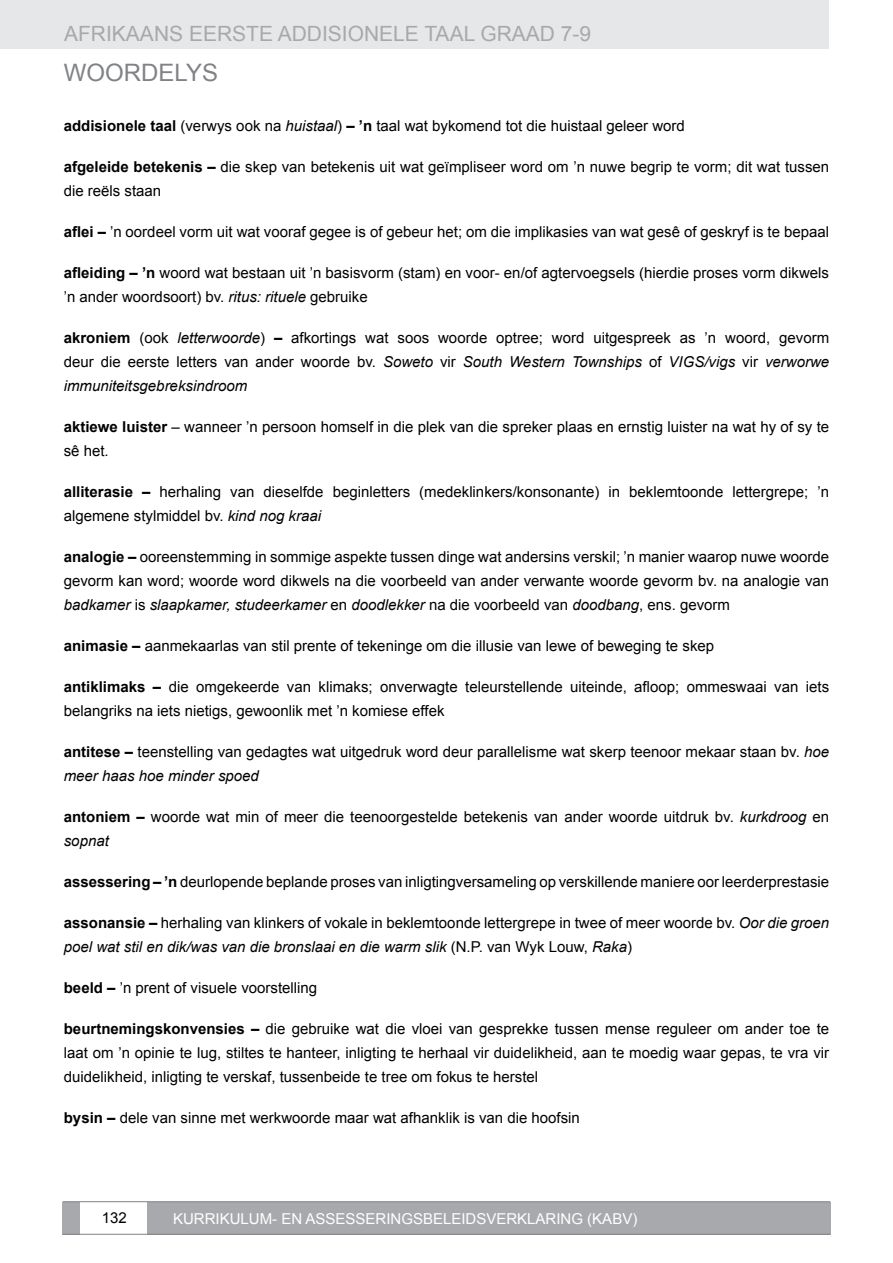
<style>
.page{position:relative;width:893px;height:1263px;background:#fff}
.page>*{position:absolute;margin:0;border:0;box-sizing:border-box;transform-origin:0 0}
.t1{font:24px "Arial";color:#808285}
.t2{font:21px "Arial";color:#a7a9ac}
.t3{font:15px/24px "Arial";color:#000}
.t4{font:15px "Arial";color:#fff}
.s1{font-weight:700}
.s2{font-style:italic}
</style>
<div class="page">
<div style="left:0;top:0;width:829px;height:49px;background:#e6e7e8"></div>
<div style="left:63px;top:1202px;width:17px;height:32px;background:#a7a9ac"></div>
<div style="left:147px;top:1202px;width:683px;height:32px;background:#a7a9ac"></div>
<hr style="left:63px;top:1234px;width:767px;height:1px;background:#808285">
<hr style="left:63px;top:1201px;width:767px;height:1px;background:#808285">
<h2 class="t2" style="left:64px;top:19px;width:529px">AFRIKAANS EERSTE ADDISIONELE TAAL GRAAD 7-9</h2>
<h1 class="t1" style="left:64px;top:57px;width:156px">WOORDELYS</h1>
<p class="t3" style="left:64px;top:114px;width:623px"><span class="s1">addisionele taal</span> (verwys ook na <span class="s2">huistaal</span>) <span class="s1">– ’n</span> taal wat bykomend tot die huistaal geleer word</p>
<p class="t3" style="left:64px;top:155px;width:767px"><span class="s1">afgeleide betekenis –</span> die skep van betekenis uit wat geïmpliseer word om ’n nuwe begrip te vorm; dit wat tussen die reëls staan</p>
<p class="t3" style="left:64px;top:220px;width:767px"><span class="s1">aflei –</span> ’n oordeel vorm uit wat vooraf gegee is of gebeur het; om die implikasies van wat gesê of geskryf is te bepaal</p>
<p class="t3" style="left:64px;top:261px;width:767px"><span class="s1">afleiding – ’n</span> woord wat bestaan uit ’n basisvorm (stam) en voor- en/of agtervoegsels (hierdie proses vorm dikwels ’n ander woordsoort) bv. <span class="s2">ritus: rituele</span> gebruike</p>
<p class="t3" style="left:64px;top:326px;width:767px;text-align:justify"><span class="s1">akroniem</span> (ook <span class="s2">letterwoorde</span>) <span class="s1">–</span> afkortings wat soos woorde optree; word uitgespreek as ’n woord, gevorm deur die eerste letters van ander woorde bv. <span class="s2">Soweto</span> vir <span class="s2">South Western Townships</span> of <span class="s2">VIGS/vigs</span> vir <span class="s2">verworwe immuniteitsgebreksindroom</span></p>
<p class="t3" style="left:64px;top:415px;width:767px"><span class="s1">aktiewe luister</span> – wanneer ’n persoon homself in die plek van die spreker plaas en ernstig luister na wat hy of sy te sê het.</p>
<p class="t3" style="left:64px;top:480px;width:767px"><span class="s1">alliterasie –</span> herhaling van dieselfde beginletters (medeklinkers/konsonante) in beklemtoonde lettergrepe; ’n algemene stylmiddel bv. <span class="s2">kind nog kraai</span></p>
<p class="t3" style="left:64px;top:545px;width:767px;text-align:justify"><span class="s1">analogie –</span> ooreenstemming in sommige aspekte tussen dinge wat andersins verskil; ’n manier waarop nuwe woorde gevorm kan word; woorde word dikwels na die voorbeeld van ander verwante woorde gevorm bv. na analogie van <span class="s2">badkamer</span> is <span class="s2">slaapkamer, studeerkamer</span> en <span class="s2">doodlekker</span> na die voorbeeld van <span class="s2">doodbang</span>, ens. gevorm</p>
<p class="t3" style="left:64px;top:634px;width:652px"><span class="s1">animasie –</span> aanmekaarlas van stil prente of tekeninge om die illusie van lewe of beweging te skep</p>
<p class="t3" style="left:64px;top:675px;width:767px"><span class="s1">antiklimaks –</span> die omgekeerde van klimaks; onverwagte teleurstellende uiteinde, afloop; ommeswaai van iets belangriks na iets nietigs, gewoonlik met ’n komiese effek</p>
<p class="t3" style="left:64px;top:740px;width:767px"><span class="s1">antitese –</span> teenstelling van gedagtes wat uitgedruk word deur parallelisme wat skerp teenoor mekaar staan bv. <span class="s2">hoe meer haas hoe minder spoed</span></p>
<p class="t3" style="left:64px;top:805px;width:767px"><span class="s1">antoniem –</span> woorde wat min of meer die teenoorgestelde betekenis van ander woorde uitdruk bv. <span class="s2">kurkdroog</span> en <span class="s2">sopnat</span></p>
<p class="t3" style="left:64px;top:870px;width:767px"><span class="s1">assessering – ’n</span> deurlopende beplande proses van inligtingversameling op verskillende maniere oor leerderprestasie</p>
<p class="t3" style="left:64px;top:911px;width:767px"><span class="s1">assonansie –</span> herhaling van klinkers of vokale in beklemtoonde lettergrepe in twee of meer woorde bv. <span class="s2">Oor die groen poel wat stil en dik/was van die bronslaai en die warm slik</span> (N.P. van Wyk Louw, <span class="s2">Raka</span>)</p>
<p class="t3" style="left:64px;top:976px;width:255px"><span class="s1">beeld –</span> ’n prent of visuele voorstelling</p>
<p class="t3" style="left:64px;top:1017px;width:767px;text-align:justify"><span class="s1">beurtnemingskonvensies –</span> die gebruike wat die vloei van gesprekke tussen mense reguleer om ander toe te laat om ’n opinie te lug, stiltes te hanteer, inligting te herhaal vir duidelikheid, aan te moedig waar gepas, te vra vir duidelikheid, inligting te verskaf, tussenbeide te tree om fokus te herstel</p>
<p class="t3" style="left:64px;top:1106px;width:518px"><span class="s1">bysin –</span> dele van sinne met werkwoorde maar wat afhanklik is van die hoofsin</p>
<p class="t3" style="left:102px;top:1206px;width:27px">132</p>
<p class="t4" style="left:173px;top:1209px;width:466px">KURRIKULUM- EN ASSESSERINGSBELEIDSVERKLARING (KABV)</p>
</div>
